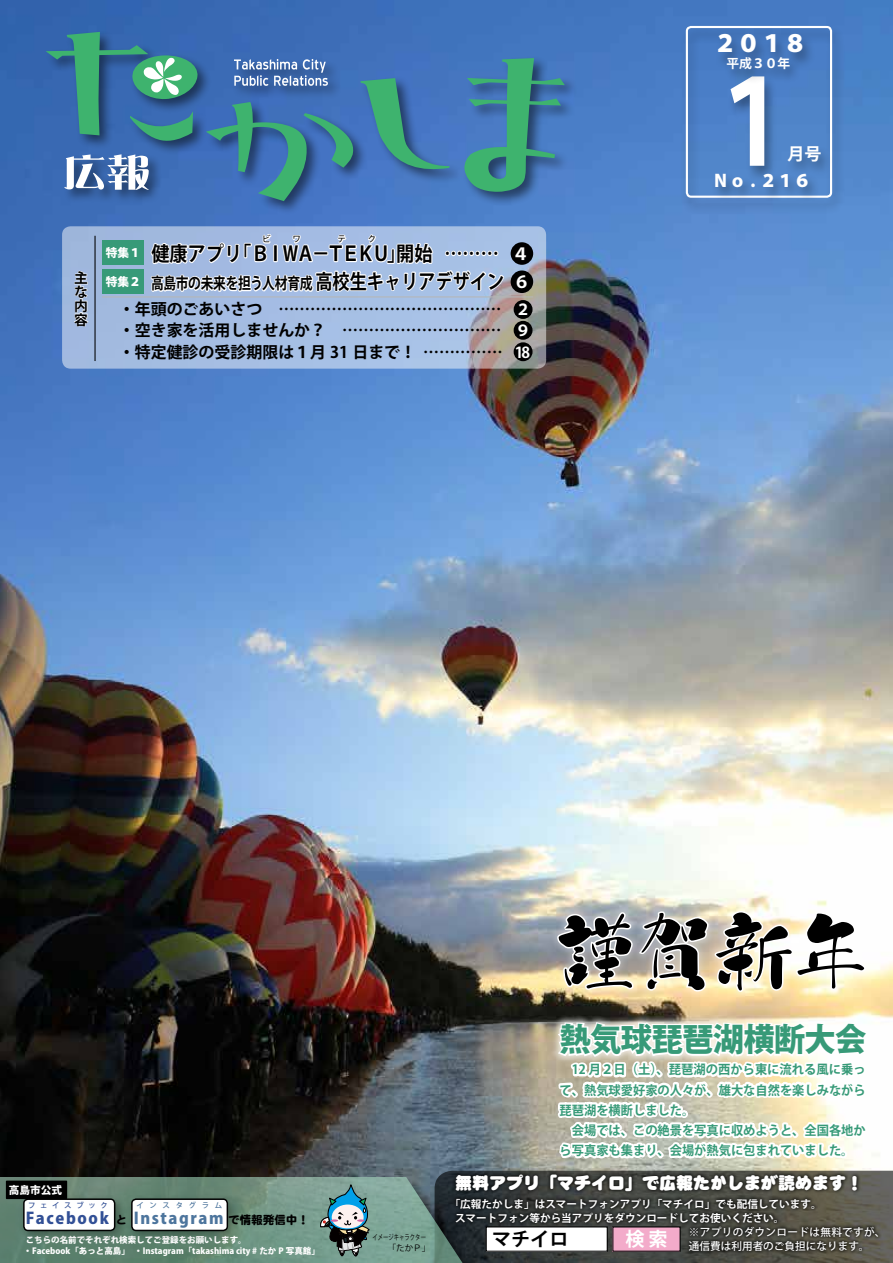
<style>
.page{position:relative;width:893px;height:1263px;background:#fff}
.page>*{position:absolute;margin:0;border:0;box-sizing:border-box;transform-origin:0 0}
.t1{font:700 117px "Koz Go Pr 6 N";color:#fff;scale:.8 1}
.t2{font:82.95px "DF Unn Kai W14 WIN RKSJ H";color:#000}
.t3{font:800 31.95px "Koz Go Pro";letter-spacing:-.02em;color:#379a78}
.t4{font:800 23.4px "Koz Go Pr 6 N";color:#fff}
.t5{font:700 20.25px "Koz Go Pro";color:#000;scale:.9 1}
.t6{font:700 19.2px "Koz Go Pro";color:#000}
.t7{font:700 19.2px "Koz Go Pro";color:#fff}
.t8{font:16.95px "DF Maru Gothic SU WIN RKSJ H";color:#fff}
.t9{font:800 16.95px "Koz Go Pr 6 N";color:#fff}
.t10{font:700 16.95px "Koz Go Pro";color:#fff}
.t11{font:700 16.5px "Koz Go Pro";color:#fff}
.t12{font:700 15.9px/25.7px "Koz Go Pro";letter-spacing:-.02em;color:#000;text-align:right;scale:.8 1}
.t13{font:700 15.9px/21.5px "Koz Go Pro";color:#000}
.t14{font:800 15.9px "Koz Go Pro";letter-spacing:.1em;color:#4d759d}
.t15{font:700 15px "Koz Go Pro";color:#fff}
.t16{font:700 13.8px/13.8px "Koz Go Pro";color:#000;text-align:justify}
.t17{font:700 12.75px/20.2px "Koz Go Pro";color:#379a78;scale:.96 1}
.t18{font:700 12.75px "Koz Go Pr 6 N";color:#fff}
.t19{font:800 11.7px "Koz Go Pro";color:#fff}
.t20{font:700 10.65px/13.8px "Koz Go Pro";color:#fff}
.t21{font:500 10.65px/13.8px "Koz Go Pro";letter-spacing:.015em;color:#fff}
.t22{font:800 10.65px "Koz Go Pro";color:#fff}
.t23{font:800 8.55px/10.6px "Koz Go Pro";color:#fff}
.t24{font:8.55px "Koz Go Pro";color:#000}
.t25{font:700 8.55px "Koz Go Pro";color:#000}
.t26{font:7.5px "Koz Go Pro";color:#000;scale:.72 1}
.t27{font:800 7.5px "Koz Go Pro";letter-spacing:.625em;color:#325096}
.t28{font:800 7.5px "Koz Go Pro";letter-spacing:.755em;color:#4d759d}
.s1{font-size:20.25px}
.s2{color:#325096}
.s3{font-family:"DF Maru Gothic SB WIN RKSJ H";font-weight:400;font-size:11.7px;color:#000}
</style>
<div class="page">
<img style="left:0;top:0;width:893px;height:1177px">
<svg style="left:62px;top:226px;width:484px;height:143px;background:#a5b9d9"></svg>
<img style="left:0;top:1177px;width:435px;height:86px">
<div style="left:17px;top:1193px;width:110px;height:49px;background:#000;opacity:.29"></div>
<div style="left:24px;top:1199px;width:91px;height:31px;background:#fff;border-radius:4px"></div>
<div style="left:23px;top:1198px;width:92px;height:33px;border:1px solid #000;border-radius:4px"></div>
<div style="left:125px;top:1193px;width:114px;height:49px;background:#000;opacity:.29"></div>
<div style="left:132px;top:1199px;width:95px;height:31px;background:#fff;border-radius:4px"></div>
<div style="left:131px;top:1198px;width:97px;height:33px;border:1px solid #000;border-radius:4px"></div>
<div style="left:7px;top:1181px;width:59px;height:17px;background:#000"></div>
<div style="left:6px;top:1180px;width:61px;height:19px;border:2px solid #000"></div>
<svg style="left:319px;top:1184px;width:52px;height:76px;background:#6c8d8f"></svg>
<img style="left:435px;top:823px;width:458px;height:440px">
<div style="left:515px;top:322px;width:16px;height:16px;background:#000;border-radius:50%"></div>
<div style="left:514px;top:321px;width:18px;height:19px;border:3px solid #000;border-radius:50%"></div>
<div style="left:515px;top:344px;width:16px;height:16px;background:#000;border-radius:50%"></div>
<div style="left:514px;top:342px;width:18px;height:19px;border:3px solid #000;border-radius:50%"></div>
<hr style="left:94px;top:236px;width:2px;height:125px;background:#000">
<div style="left:681px;top:24px;width:164px;height:190px;background:#000;opacity:.33"></div>
<div style="left:686px;top:26px;width:146px;height:172px;border:2px solid #fff;border-radius:4px"></div>
<div style="left:44px;top:29px;width:535px;height:186px;background:#000;opacity:.5"></div>
<svg style="left:46px;top:32px;width:519px;height:295px;background:#6491b9"></svg>
<div style="left:714px;top:32px;width:101px;height:37px;background:#000;opacity:.33"></div>
<div style="left:726px;top:75px;width:51px;height:107px;background:#000;opacity:.33"></div>
<div style="left:723px;top:56px;width:79px;height:29px;background:#000;opacity:.33"></div>
<div style="left:784px;top:144px;width:49px;height:33px;background:#000;opacity:.33"></div>
<div style="left:711px;top:172px;width:109px;height:31px;background:#000;opacity:.33"></div>
<p class="t16" style="left:74px;top:272px;width:15px">主な内容</p>
<p class="t25" style="left:262px;top:234px;width:10px">ビ</p>
<p class="t25" style="left:292px;top:234px;width:10px">ワ</p>
<h3 class="t5" style="left:266px;top:241px;width:89px">ＩＷＡ－Ｔ</h3>
<p class="t25" style="left:338px;top:234px;width:10px">テ</p>
<p class="t25" style="left:368px;top:234px;width:10px">ク</p>
<h3 class="t5" style="left:342px;top:241px;width:176px">ＥＫＵ」開始 ………</h3>
<p class="t12" style="left:119px;top:272px;width:483px">高島市の未来を担う人材育成<span class="s1">高校生キャリアデザイン<br></span>・年頭のごあいさつ　……………………………………</p>
<p class="t13" style="left:119px;top:321px;width:385px">・空き家を活用しませんか？　…………………………・特定健診の受診期限は１月 31 日まで！ ……………</p>
<h3 class="t5" style="left:151px;top:241px;width:133px">健康アプリ「Ｂ</h3>
<p class="t19" style="left:106px;top:245px;width:37px">特集１</p>
<p class="t19" style="left:106px;top:274px;width:37px">特集２</p>
<p class="t11" style="left:513px;top:243px;width:18px">４</p>
<p class="t11" style="left:514px;top:271px;width:18px">６</p>
<p class="t15" style="left:515px;top:300px;width:17px">２</p>
<p class="t15" style="left:515px;top:321px;width:17px">９</p>
<p class="t15" style="left:515px;top:342px;width:17px">18</p>
<h3 class="t4" style="left:713px;top:31px;width:95px">２０１８</h3>
<h1 class="t1" style="left:706px;top:57px;width:118px">１</h1>
<p class="t18" style="left:726px;top:56px;width:65px">平成３０年</p>
<h3 class="t10" style="left:787px;top:142px;width:36px">月号</h3>
<h3 class="t9" style="left:712px;top:171px;width:100px">Ｎｏ . ２１６</h3>
<h2 class="t2" style="left:556px;top:910px;width:318px">謹賀新年</h2>
<h3 class="t3" style="left:560px;top:1019px;width:308px">熱気球琵琶湖横断大会</h3>
<p class="t17" style="left:560px;top:1060px;width:320px">　12 月２日（土）、琵琶湖の西から東に流れる風に乗って、熱気球愛好家の人々が、雄大な自然を楽しみながら琵琶湖を横断しました。<br>　会場では、この絶景を写真に収めようと、全国各地から写真家も集まり、会場が熱気に包まれていました。</p>
<p class="t22" style="left:9px;top:1183px;width:55px">高島市公式</p>
<p class="t14" style="left:26px;top:1207px;width:285px"><span class="s2">Facebook</span> <span class="s3">と</span> Instagram <span class="s3">で情報発信中！</span></p>
<p class="t27" style="left:28px;top:1200px;width:82px">フェイスブック</p>
<p class="t28" style="left:137px;top:1200px;width:87px">インスタグラム</p>
<p class="t23" style="left:24px;top:1235px;width:298px">こちらの名前でそれぞれ検索してご登録をお願いします。<br>・Facebook「あっと高島」　・Instagram「takashima city # たか P 写真館」</p>
<p class="t26" style="left:372px;top:1232px;width:76px">イメージキャラクター</p>
<p class="t24" style="left:388px;top:1242px;width:44px">「たかＰ」</p>
<h3 class="t8" style="left:455px;top:1174px;width:410px">無料アプリ「マチイロ」で広報たかしまが読めます！</h3>
<p class="t20" style="left:455px;top:1197px;width:368px;text-indent:-5px">「広報たかしま」はスマートフォンアプリ「マチイロ」でも配信しています。スマートフォン等から当アプリをダウンロードしてお使いください。</p>
<p class="t21" style="left:689px;top:1225px;width:198px">※アプリのダウンロードは無料ですが、通信費は利用者のご負担になります。</p>
<h3 class="t6" style="left:492px;top:1227px;width:78px">マチイロ</h3>
<h3 class="t7" style="left:625px;top:1227px;width:44px">検索</h3>
</div>
